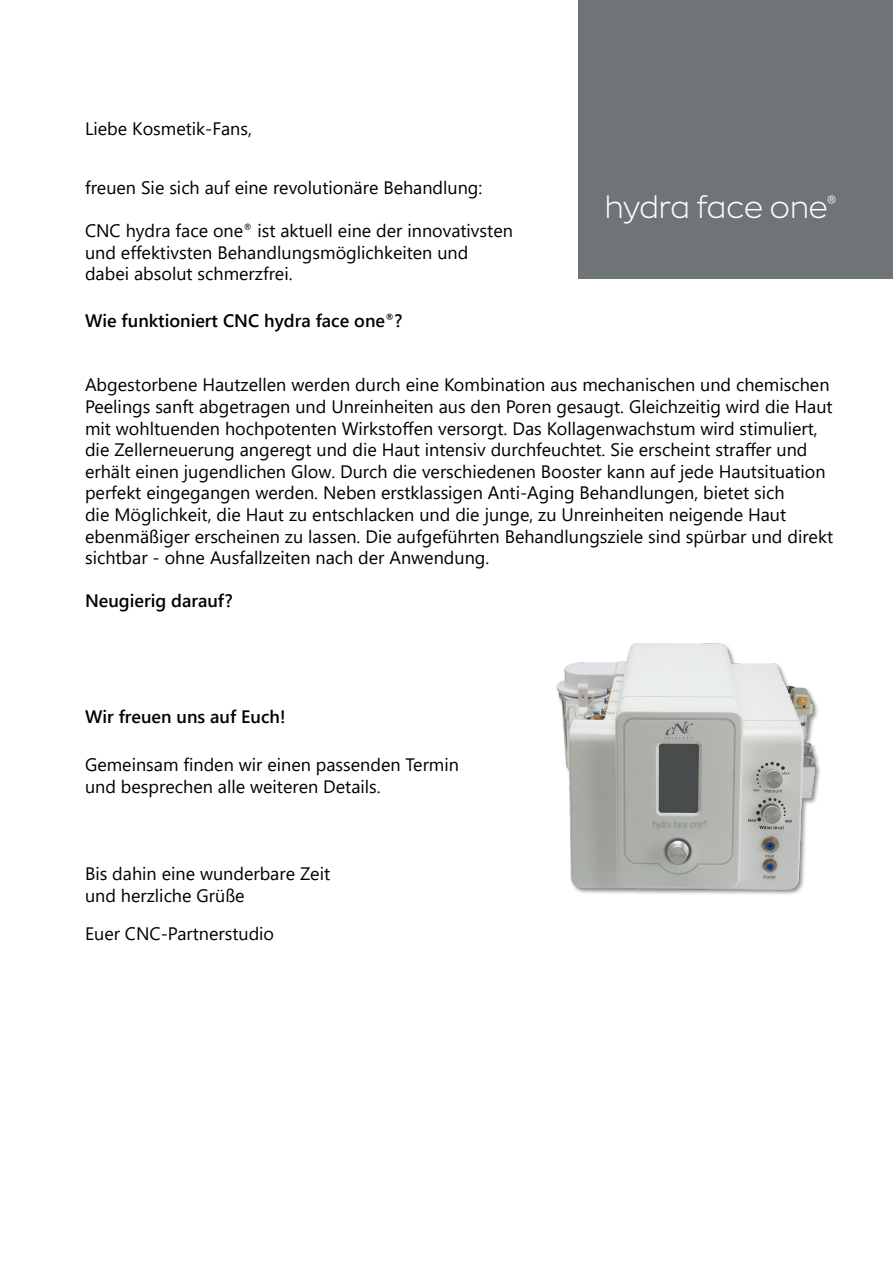
<style>
.page{position:relative;width:893px;height:1263px;background:#fff}
.page>*{position:absolute;margin:0;border:0;box-sizing:border-box;transform-origin:0 0}
.t1{font:300 30px "Zona Pro";color:#fff}
.t2{font:18px/21.6px "Segoe UI";color:#000}
.t3{font:600 18px "Segoe UI";color:#000}
</style>
<div class="page">
<div style="left:578px;top:0;width:315px;height:279px;background:#6f7577"></div>
<img style="left:556px;top:643px;width:264px;height:252px">
<p class="t2" style="left:85px;top:116px;width:168px">Liebe Kosmetik-Fans,</p>
<p class="t2" style="left:85px;top:175px;width:399px">freuen Sie sich auf eine revolutionäre Behandlung:</p>
<p class="t2" style="left:85px;top:218px;width:429px">CNC hydra face one<sup>®</sup> ist aktuell eine der innovativsten und effektivsten Behandlungsmöglichkeiten und dabei absolut schmerzfrei.</p>
<p class="t3" style="left:85px;top:303px;width:319px">Wie funktioniert CNC hydra face one<sup>®</sup>?</p>
<h1 class="t1" style="left:605px;top:188px;width:233px">hydra face one<sup>®</sup></h1>
<p class="t2" style="left:85px;top:373px;width:749px">Abgestorbene Hautzellen werden durch eine Kombination aus mechanischen und chemischen Peelings sanft abgetragen und Unreinheiten aus den Poren gesaugt. Gleichzeitig wird die Haut mit wohltuenden hochpotenten Wirkstoffen versorgt. Das Kollagenwachstum wird stimuliert, die Zellerneuerung angeregt und die Haut intensiv durchfeuchtet. Sie erscheint straffer und erhält einen jugendlichen Glow. Durch die verschiedenen Booster kann auf jede Hautsituation perfekt eingegangen werden. Neben erstklassigen Anti-Aging Behandlungen, bietet sich<br>die Möglichkeit, die Haut zu entschlacken und die junge, zu Unreinheiten neigende Haut ebenmäßiger erscheinen zu lassen. Die aufgeführten Behandlungsziele sind spürbar und direkt sichtbar - ohne Ausfallzeiten nach der Anwendung.</p>
<p class="t3" style="left:85px;top:584px;width:149px">Neugierig darauf?</p>
<p class="t3" style="left:85px;top:700px;width:202px">Wir freuen uns auf Euch!</p>
<p class="t2" style="left:85px;top:752px;width:375px">Gemeinsam finden wir einen passenden Termin und besprechen alle weiteren Details.</p>
<p class="t2" style="left:85px;top:861px;width:247px">Bis dahin eine wunderbare Zeit und herzliche Grüße</p>
<p class="t2" style="left:85px;top:922px;width:191px">Euer CNC-Partnerstudio</p>
</div>
